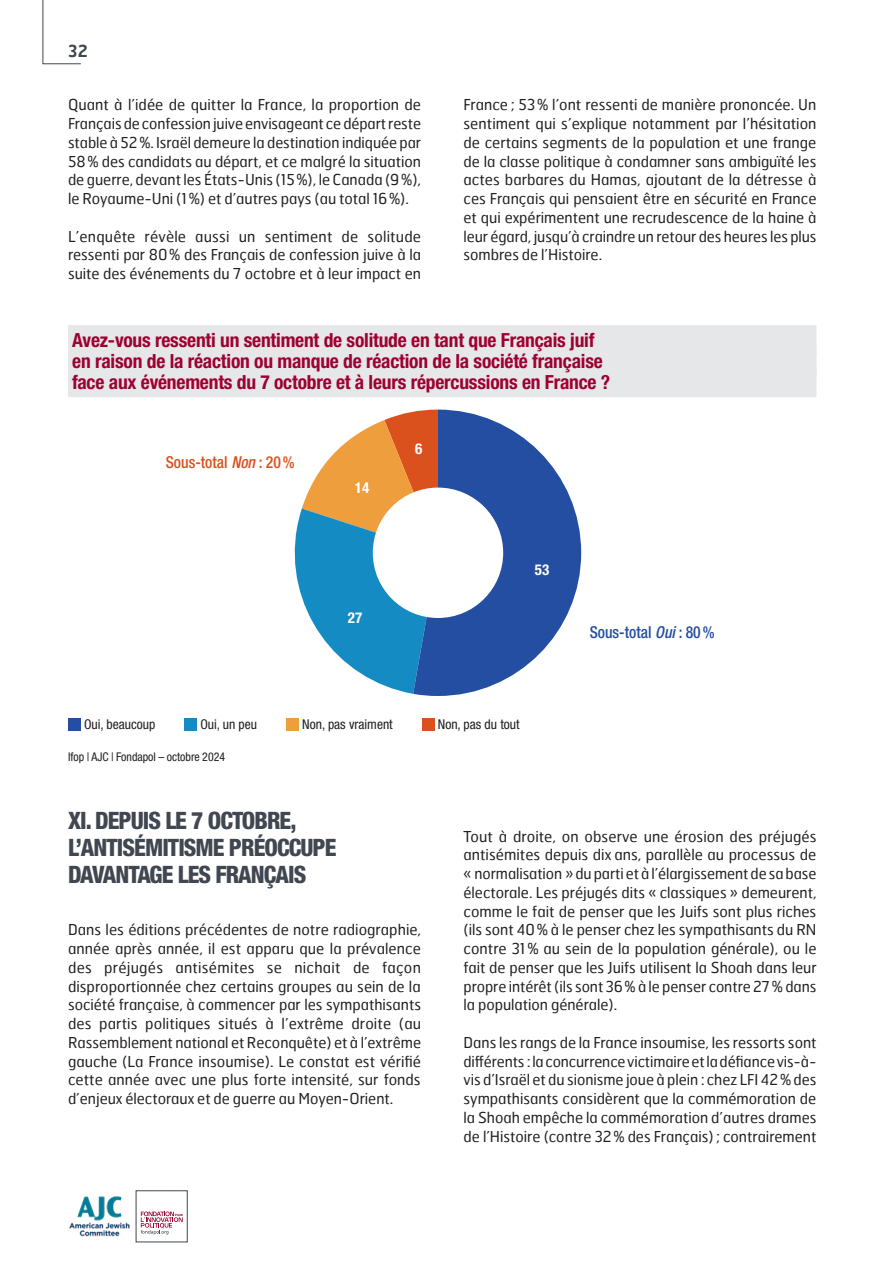
<style>
.page{position:relative;width:893px;height:1263px;background:#fff}
.page>*{position:absolute;margin:0;border:0;box-sizing:border-box;transform-origin:0 0}
.RADIO-TITRES{font:800 condensed 24px/27px "Helvetica Neue LT Std";letter-spacing:-.04em;color:#404750}
.GRAPHS_TITRES{font:700 condensed 19.5px "Helvetica Neue LT Std";letter-spacing:-.01em;color:#9e0131}
.GRAPHS_BODY-1{font:500 condensed 16.5px "Helvetica Neue LT Std";color:#da511d;scale:.95 1}
.GRAPHS_BODY-1-2{font:500 condensed 16.5px "Helvetica Neue LT Std";color:#244ea1;scale:.95 1}
.t1{font:600 16.5px "Hermes FB";color:#404750}
.RADIO-BODY{font:15px/18.8px "Hermes FB";color:#231f20;text-align:justify}
.t2{font:700 condensed 15px "Helvetica Neue LT Std";color:#fff}
.BODY-A{font:condensed 13.5px "Helvetica Neue LT Std";color:#231f20}
.copyright{font:condensed 12px "Helvetica Neue LT Std";color:#231f20}
.s1{font-style:italic}
</style>
<div class="page">
<div style="left:68px;top:325px;width:748px;height:30px;background:#e6e7e9"></div>
<div style="left:68px;top:346px;width:748px;height:30px;background:#e6e7e9"></div>
<div style="left:68px;top:367px;width:748px;height:30px;background:#e6e7e9"></div>
<div style="left:68px;top:718px;width:13px;height:13px;background:#244ea1"></div>
<div style="left:184px;top:718px;width:13px;height:13px;background:#148bc2"></div>
<div style="left:286px;top:718px;width:13px;height:13px;background:#ee9e3c"></div>
<div style="left:422px;top:718px;width:13px;height:13px;background:#da511d"></div>
<svg style="left:294px;top:411px;width:119px;height:283px"></svg>
<svg style="left:413px;top:410px;width:168px;height:286px;fill:#244ea1"></svg>
<div style="left:373px;top:488px;width:130px;height:130px;background:#fff;border-radius:50%"></div>
<svg style="left:42px;top:0;width:39px;height:65px"></svg>
<img style="left:69px;top:1196px;width:61px;height:41px">
<svg style="left:141px;top:1211px;width:42px;height:23px"></svg>
<p class="t1" style="left:68px;top:41px;width:21px">32</p>
<p class="RADIO-BODY" style="left:68px;top:95px;width:355px">Quant à l’idée de quitter la France, la proportion de Français de confession juive envisageant ce départ reste stable à 52%. Israël demeure la destination indiquée par 58% des candidats au départ, et ce malgré la situation de guerre, devant les États-Unis (15%), le Canada (9%), le Royaume-Uni (1%) et d’autres pays (au total 16%).</p>
<p class="RADIO-BODY" style="left:68px;top:226px;width:355px">L’enquête révèle aussi un sentiment de solitude ressenti par 80% des Français de confession juive à la suite des événements du 7 octobre et à leur impact en</p>
<p class="RADIO-BODY" style="left:463px;top:95px;width:355px">France ; 53% l’ont ressenti de manière prononcée. Un sentiment qui s’explique notamment par l’hésitation de certains segments de la population et une frange de la classe politique à condamner sans ambiguïté les actes barbares du Hamas, ajoutant de la détresse à ces Français qui pensaient être en sécurité en France et qui expérimentent une recrudescence de la haine à leur égard, jusqu’à craindre un retour des heures les plus sombres de l’Histoire.</p>
<p class="GRAPHS_TITRES" style="left:72px;top:328px;width:524px">Avez-vous ressenti un sentiment de solitude en tant que Français juif</p>
<p class="GRAPHS_TITRES" style="left:72px;top:349px;width:532px">en raison de la réaction ou manque de réaction de la société française</p>
<p class="GRAPHS_TITRES" style="left:72px;top:370px;width:539px">face aux événements du 7 octobre et à leurs répercussions en France ?</p>
<p class="GRAPHS_BODY-1" style="left:166px;top:452px;width:137px">Sous-total <span class="s1">Non</span> : 20%</p>
<p class="t2" style="left:355px;top:478px;width:16px">14</p>
<p class="t2" style="left:415px;top:439px;width:9px">6</p>
<p class="t2" style="left:348px;top:609px;width:16px">27</p>
<p class="t2" style="left:535px;top:560px;width:16px">53</p>
<p class="BODY-A" style="left:84px;top:716px;width:73px">Oui, beaucoup</p>
<p class="BODY-A" style="left:200px;top:716px;width:58px">Oui, un peu</p>
<p class="BODY-A" style="left:302px;top:716px;width:92px">Non, pas vraiment</p>
<p class="BODY-A" style="left:438px;top:716px;width:83px">Non, pas du tout</p>
<p class="copyright" style="left:68px;top:750px;width:159px">Ifop | AJC | Fondapol – octobre 2024</p>
<p class="GRAPHS_BODY-1-2" style="left:590px;top:622px;width:133px">Sous-total <span class="s1">Oui</span> : 80%</p>
<p class="RADIO-TITRES" style="left:68px;top:807px;width:270px">XI. DEPUIS LE 7 OCTOBRE,<br>L’ANTISÉMITISME PRÉOCCUPE<br>DAVANTAGE LES FRANÇAIS</p>
<p class="RADIO-BODY" style="left:68px;top:920px;width:355px">Dans les éditions précédentes de notre radiographie, année après année, il est apparu que la prévalence des préjugés antisémites se nichait de façon disproportionnée chez certains groupes au sein de la société française, à commencer par les sympathisants des partis politiques situés à l’extrême droite (au Rassemblement national et Reconquête) et à l’extrême gauche (La France insoumise). Le constat est vérifié cette année avec une plus forte intensité, sur fonds d’enjeux électoraux et de guerre au Moyen-Orient.</p>
<p class="RADIO-BODY" style="left:463px;top:826px;width:355px">Tout à droite, on observe une érosion des préjugés antisémites depuis dix ans, parallèle au processus de « normalisation » du parti et à l’élargissement de sa base électorale. Les préjugés dits « classiques » demeurent, comme le fait de penser que les Juifs sont plus riches (ils sont 40% à le penser chez les sympathisants du RN contre 31% au sein de la population générale), ou le fait de penser que les Juifs utilisent la Shoah dans leur propre intérêt (ils sont 36% à le penser contre 27% dans la population générale).</p>
<p class="RADIO-BODY" style="left:463px;top:1032px;width:355px">Dans les rangs de la France insoumise, les ressorts sont différents : la concurrence victimaire et la défiance vis-à&shy;vis d’Israël et du sionisme joue à plein : chez LFI 42% des sympathisants considèrent que la commémoration de la Shoah empêche la commémoration d’autres drames de l’Histoire (contre 32% des Français) ; contrairement</p>
</div>
